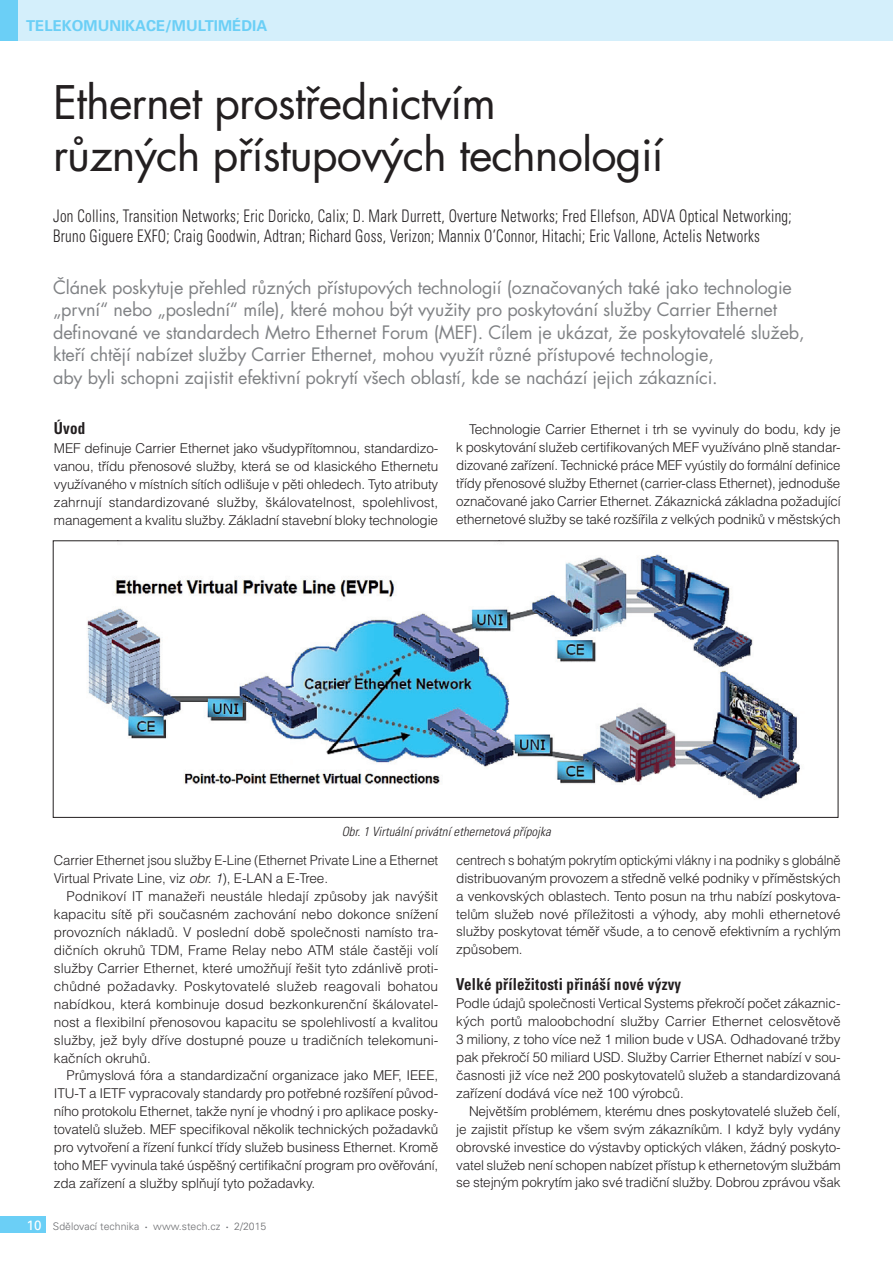
<style>
.page{position:relative;width:893px;height:1263px;background:#fff}
.page>*{position:absolute;margin:0;border:0;box-sizing:border-box;transform-origin:0 0}
.titulek{font:45px/52.5px "Futura CE";letter-spacing:-.02em;color:#231f20}
.Perex{font:18px/22.5px "Futura CE";letter-spacing:-.01em;color:#808285}
.autor{font:300 condensed 17.4px/19.5px "Univers CE";letter-spacing:.02em;color:#231f20;scale:.86 1}
._1__mezititelek{font:700 condensed 16.5px "Univers CE";letter-spacing:.015em;color:#231f20;scale:.91 1}
.t1{font:700 15px "Univers CE";color:#6bcff6}
.Text{font:300 13.5px/17.9px "Helvetica CE";letter-spacing:-.01em;color:#231f20;text-align:justify}
.První_odstavec{font:300 13.5px/18px "Helvetica CE";letter-spacing:-.01em;color:#231f20;text-align:justify}
.Text-2{font:300 13.5px/17.9px "Helvetica CE";letter-spacing:-.01em;color:#231f20;text-align:justify;scale:.95 1}
.t2{font:13.5px "Univers CE";color:#fff}
.obr{font:italic 300 condensed 12.75px "Univers CE";letter-spacing:.01em;color:#231f20}
.t3{font:300 10.5px "Univers CE";color:#6c6d70}
.s1{font-style:italic}
.s2{font-size:4.5px}
</style>
<div class="page">
<div style="left:1px;top:0;width:892px;height:40px;background:#d4effb"></div>
<div style="left:0;top:0;width:17px;height:40px;background:#6bcff6"></div>
<div style="left:0;top:1216px;width:45px;height:17px;background:#6bcff6"></div>
<img style="left:87px;top:554px;width:713px;height:245px">
<p class="t1" style="left:26px;top:17px;width:243px">TELEKOMUNIKACE/MULTIMÉDIA</p>
<p class="titulek" style="left:53px;top:77px;width:612px">Ethernet prostřednictvím<br>různých přístupových technologií</p>
<p class="autor" style="left:53px;top:206px;width:860px">Jon Collins, Transition Networks; Eric Doricko, Calix; D. Mark Durrett, Overture Networks; Fred Ellefson, ADVA Optical Networking;<br>Bruno Giguere EXFO; Craig Goodwin, Adtran; Richard Goss, Verizon; Mannix O’Connor, Hitachi; Eric Vallone, Actelis Networks</p>
<p class="Perex" style="left:53px;top:276px;width:753px">Článek poskytuje přehled různých přístupových technologií (označovaných také jako technologie „první“ nebo „poslední“ míle), které mohou být využity pro poskytování služby Carrier Ethernet definované ve standardech Metro Ethernet Forum (MEF). Cílem je ukázat, že poskytovatelé služeb, kteří chtějí nabízet služby Carrier Ethernet, mohou využít různé přístupové technologie,<br>aby byli schopni zajistit efektivní pokrytí všech oblastí, kde se nachází jejich zákazníci.</p>
<p class="_1__mezititelek" style="left:54px;top:419px;width:36px">Úvod</p>
<p class="První_odstavec" style="left:54px;top:439px;width:386px">MEF definuje Carrier Ethernet jako všudypřítomnou, standardizo&shy;vanou, třídu přenosové služby, která se od klasického Ethernetu využívaného v místních sítích odlišuje v pěti ohledech. Tyto atributy zahrnují standardizované služby, škálovatelnost, spolehlivost, management a kvalitu služby. Základní stavební bloky technologie</p>
<p class="Text" style="left:456px;top:421px;width:386px;text-indent:13px">Technologie Carrier Ethernet i trh se vyvinuly do bodu, kdy je k poskytování služeb certifikovaných MEF využíváno plně standar&shy;dizované zařízení. Technické práce MEF vyústily do formální definice třídy přenosové služby Ethernet (carrier-class Ethernet), jednoduše označované jako Carrier Ethernet. Zákaznická základna požadující ethernetové služby se také rozšířila z velkých podniků v městských</p>
<p class="obr" style="left:342px;top:825px;width:211px">Obr. 1 Virtuální privátní ethernetová přípojka</p>
<p class="t2" style="left:27px;top:1217px;width:16px">10</p>
<p class="První_odstavec" style="left:54px;top:852px;width:386px">Carrier Ethernet jsou služby E-Line (Ethernet Private Line a Ethernet<br>Virtual Private Line, viz <span class="s1">obr. 1</span>), E-LAN a E-Tree.</p>
<p class="Text" style="left:54px;top:887px;width:386px;text-indent:13px">Podnikoví IT manažeři neustále hledají způsoby jak navýšit kapacitu sítě při současném zachování nebo dokonce snížení provozních nákladů. V poslední době společnosti namísto tra&shy;dičních okruhů TDM, Frame Relay nebo ATM stále častěji volí služby Carrier Ethernet, které umožňují řešit tyto zdánlivě proti&shy;chůdné požadavky. Poskytovatelé služeb reagovali bohatou nabídkou, která kombinuje dosud bezkonkurenční škálovatel&shy;nost a flexibilní přenosovou kapacitu se spolehlivostí a kvalitou služby, jež byly dříve dostupné pouze u tradičních telekomuni&shy;kačních okruhů.</p>
<p class="Text" style="left:54px;top:1067px;width:386px;text-indent:13px">Průmyslová fóra a standardizační organizace jako MEF, IEEE, ITU-T a IETF vypracovaly standardy pro potřebné rozšíření původ&shy;ního protokolu Ethernet, takže nyní je vhodný i pro aplikace posky&shy;tovatelů služeb. MEF specifikoval několik technických požadavků pro vytvoření a řízení funkcí třídy služeb business Ethernet. Kromě toho MEF vyvinula také úspěšný certifikační program pro ověřování, zda zařízení a služby splňují tyto požadavky.</p>
<p class="t3" style="left:53px;top:1221px;width:88px">Sdělovací technika</p>
<p class="t3" style="left:145px;top:1221px;width:77px"><span class="s2">•</span> www.stech.cz</p>
<p class="t3" style="left:226px;top:1221px;width:42px"><span class="s2">•</span> 2/2015</p>
<p class="Text-2" style="left:456px;top:851px;width:406px">centrech s bohatým pokrytím optickými vlákny i na podniky s globálně distribuovaným provozem a středně velké podniky v příměstských a venkovských oblastech. Tento posun na trhu nabízí poskytova&shy;telům služeb nové příležitosti a výhody, aby mohli ethernetové služby poskytovat téměř všude, a to cenově efektivním a rychlým způsobem.</p>
<p class="_1__mezititelek" style="left:456px;top:974px;width:249px">Velké příležitosti přináší nové výzvy</p>
<p class="První_odstavec" style="left:456px;top:994px;width:386px">Podle údajů společnosti Vertical Systems překročí počet zákaznic&shy;kých portů maloobchodní služby Carrier Ethernet celosvětově 3 miliony, z toho více než 1 milion bude v USA. Odhadované tržby pak překročí 50 miliard USD. Služby Carrier Ethernet nabízí v sou&shy;časnosti již více než 200 poskytovatelů služeb a standardizovaná zařízení dodává více než 100 výrobců.</p>
<p class="Text" style="left:456px;top:1102px;width:386px;text-indent:13px">Největším problémem, kterému dnes poskytovatelé služeb čelí, je zajistit přístup ke všem svým zákazníkům. I když byly vydány obrovské investice do výstavby optických vláken, žádný poskyto&shy;vatel služeb není schopen nabízet přístup k ethernetovým službám se stejným pokrytím jako své tradiční služby. Dobrou zprávou však</p>
</div>
